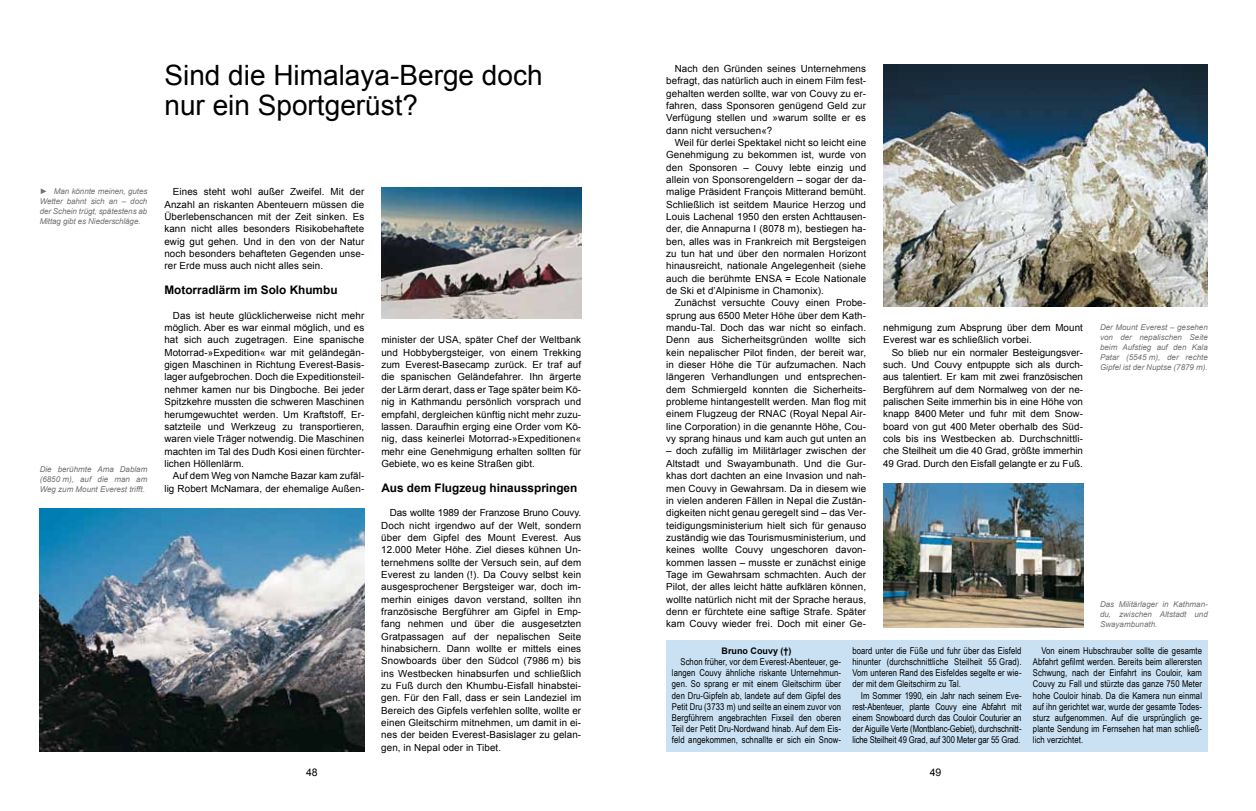
<style>
.page{position:relative;width:1256px;height:811px;background:#fff}
.page>*{position:absolute;margin:0;border:0;box-sizing:border-box;transform-origin:0 0}
.t1{font:28px/30px "Arial";color:#000}
.t2{font:700 11.8px "Arial";color:#000}
.t3{font:10.5px "Arial";color:#000}
.t4{font:9.8px/12.3px "Arial";letter-spacing:.01em;color:#000;text-align:justify}
.t5{font:9.4px/11.2px "Arial Narrow";letter-spacing:.01em;color:#000;text-align:justify}
.t6{font:700 9px "Arial";color:#000}
.t7{font:italic 8px/10px "Arial";color:#707172;text-align:justify}
</style>
<div class="page">
<div style="left:666px;top:640px;width:542px;height:111px;background:#c9e1f3"></div>
<img style="left:40px;top:508px;width:324px;height:243px">
<img style="left:381px;top:188px;width:200px;height:131px">
<img style="left:883px;top:484px;width:200px;height:143px">
<img style="left:883px;top:64px;width:325px;height:242px">
<p class="t7" style="left:40px;top:186px;width:109px">► Man könnte meinen, gutes Wetter bahnt sich an – doch der Schein trügt, spätestens ab Mittag gibt es Niederschläge.</p>
<p class="t7" style="left:40px;top:464px;width:109px">Die berühmte Ama Dablam (6850 m), auf die man am Weg zum Mount Everest trifft.</p>
<h1 class="t1" style="left:164px;top:60px;width:380px">Sind die Himalaya-Berge doch nur ein Sportgerüst?</h1>
<p class="t4" style="left:164px;top:186px;width:201px;text-indent:9px">Eines steht wohl außer Zweifel. Mit der Anzahl an riskanten Abenteuern müssen die Überlebenschancen mit der Zeit sinken. Es kann nicht alles besonders Risikobehaftete ewig gut gehen. Und in den von der Natur noch besonders behafteten Gegenden unse&shy;rer Erde muss auch nicht alles sein.</p>
<p class="t2" style="left:164px;top:282px;width:175px">Motorradlärm im Solo Khumbu</p>
<p class="t4" style="left:164px;top:309px;width:201px;text-indent:9px">Das ist heute glücklicherweise nicht mehr möglich. Aber es war einmal möglich, und es hat sich auch zugetragen. Eine spanische Motorrad-»Expedition« war mit geländegän&shy;gigen Maschinen in Richtung Everest-Basis&shy;lager aufgebrochen. Doch die Expeditionsteil&shy;nehmer kamen nur bis Dingboche. Bei jeder Spitzkehre mussten die schweren Maschinen herumgewuchtet werden. Um Kraftstoff, Er&shy;satzteile und Werkzeug zu transportieren, waren viele Träger notwendig. Die Maschinen machten im Tal des Dudh Kosi einen fürchter&shy;lichen Höllenlärm.</p>
<p class="t4" style="left:164px;top:470px;width:201px;text-align:right">Auf dem Weg von Namche Bazar kam zufäl&shy;lig Robert McNamara, der ehemalige Außen-</p>
<p class="t4" style="left:381px;top:334px;width:201px">minister der USA, später Chef der Weltbank und Hobbybergsteiger, von einem Trekking zum Everest-Basecamp zurück. Er traf auf die spanischen Geländefahrer. Ihn ärgerte der Lärm derart, dass er Tage später beim Kö&shy;nig in Kathmandu persönlich vorsprach und empfahl, dergleichen künftig nicht mehr zuzu&shy;lassen. Daraufhin erging eine Order vom Kö&shy;nig, dass keinerlei Motorrad-»Expeditionen« mehr eine Genehmigung erhalten sollten für Gebiete, wo es keine Straßen gibt.</p>
<p class="t2" style="left:381px;top:480px;width:198px">Aus dem Flugzeug hinausspringen</p>
<p class="t4" style="left:381px;top:507px;width:201px;text-indent:9px">Das wollte 1989 der Franzose Bruno Couvy.<br>Doch nicht irgendwo auf der Welt, sondern über dem Gipfel des Mount Everest. Aus 12.000 Meter Höhe. Ziel dieses kühnen Un&shy;ternehmens sollte der Versuch sein, auf dem Everest zu landen (!). Da Couvy selbst kein ausgesprochener Bergsteiger war, doch im&shy;merhin einiges davon verstand, sollten ihn französische Bergführer am Gipfel in Emp&shy;fang nehmen und über die ausgesetzten Gratpassagen auf der nepalischen Seite hinabsichern. Dann wollte er mittels eines Snowboards über den Südcol (7986 m) bis ins Westbecken hinabsurfen und schließlich zu Fuß durch den Khumbu-Eisfall hinabstei&shy;gen. Für den Fall, dass er sein Landeziel im Bereich des Gipfels verfehlen sollte, wollte er einen Gleitschirm mitnehmen, um damit in ei&shy;nes der beiden Everest-Basislager zu gelan&shy;gen, in Nepal oder in Tibet.</p>
<p class="t4" style="left:666px;top:62px;width:201px;text-indent:9px">Nach den Gründen seines Unternehmens befragt, das natürlich auch in einem Film fest&shy;gehalten werden sollte, war von Couvy zu er&shy;fahren, dass Sponsoren genügend Geld zur Verfügung stellen und »warum sollte er es dann nicht versuchen«?</p>
<p class="t4" style="left:666px;top:136px;width:201px;text-indent:9px">Weil für derlei Spektakel nicht so leicht eine Genehmigung zu bekommen ist, wurde von den Sponsoren – Couvy lebte einzig und allein von Sponsorengeldern – sogar der da&shy;malige Präsident François Mitterand bemüht.<br>Schließlich ist seitdem Maurice Herzog und Louis Lachenal 1950 den ersten Achttausen&shy;der, die Annapurna I (8078 m), bestiegen ha&shy;ben, alles was in Frankreich mit Bergsteigen zu tun hat und über den normalen Horizont hinausreicht, nationale Angelegenheit (siehe auch die berühmte ENSA = Ecole Nationale de Ski et d’Alpinisme in Chamonix).</p>
<p class="t4" style="left:666px;top:297px;width:201px;text-indent:9px">Zunächst versuchte Couvy einen Probe&shy;sprung aus 6500 Meter Höhe über dem Kath&shy;mandu-Tal. Doch das war nicht so einfach.<br>Denn aus Sicherheitsgründen wollte sich kein nepalischer Pilot finden, der bereit war, in dieser Höhe die Tür aufzumachen. Nach längeren Verhandlungen und entsprechen&shy;dem Schmiergeld konnten die Sicherheits&shy;probleme hintangestellt werden. Man flog mit einem Flugzeug der RNAC (Royal Nepal Air&shy;line Corporation) in die genannte Höhe, Cou&shy;vy sprang hinaus und kam auch gut unten an</p>
<p class="t4" style="left:666px;top:445px;width:201px">– doch zufällig im Militärlager zwischen der Altstadt und Swayambunath. Und die Gur&shy;khas dort dachten an eine Invasion und nah&shy;men Couvy in Gewahrsam. Da in diesem wie in vielen anderen Fällen in Nepal die Zustän&shy;digkeiten nicht genau geregelt sind – das Ver&shy;teidigungsministerium hielt sich für genauso zuständig wie das Tourismusministerium, und keines wollte Couvy ungeschoren davon&shy;kommen lassen – musste er zunächst einige Tage im Gewahrsam schmachten. Auch der Pilot, der alles leicht hätte aufklären können, wollte natürlich nicht mit der Sprache heraus, denn er fürchtete eine saftige Strafe. Später kam Couvy wieder frei. Doch mit einer Ge-</p>
<p class="t4" style="left:883px;top:321px;width:201px">nehmigung zum Absprung über dem Mount<br>Everest war es schließlich vorbei.</p>
<p class="t4" style="left:883px;top:346px;width:201px;text-indent:9px">So blieb nur ein normaler Besteigungsver&shy;such. Und Couvy entpuppte sich als durch&shy;aus talentiert. Er kam mit zwei französischen Bergführern auf dem Normalweg von der ne&shy;palischen Seite immerhin bis in eine Höhe von knapp 8400 Meter und fuhr mit dem Snow&shy;board von gut 400 Meter oberhalb des Süd&shy;cols bis ins Westbecken ab. Durchschnittli&shy;che Steilheit um die 40 Grad, größte immerhin 49 Grad. Durch den Eisfall gelangte er zu Fuß.</p>
<p class="t7" style="left:1100px;top:322px;width:109px">Der Mount Everest – gesehen von der nepalischen Seite beim Aufstieg auf den Kala Patar (5545 m), der rechte Gipfel ist der Nuptse (7879 m).</p>
<p class="t7" style="left:1100px;top:599px;width:109px">Das Militärlager in Kathman&shy;du, zwischen Altstadt und Swayambunath.</p>
<p class="t6" style="left:721px;top:644px;width:72px">Bruno Couvy (†)</p>
<p class="t5" style="left:672px;top:655px;width:171px;text-indent:9px">Schon früher, vor dem Everest-Abenteuer, ge&shy;langen Couvy ähnliche riskante Unternehmun&shy;gen. So sprang er mit einem Gleitschirm über den Dru-Gipfeln ab, landete auf dem Gipfel des Petit Dru (3733 m) und seilte an einem zuvor von Bergführern angebrachten Fixseil den oberen Teil der Petit Dru-Nordwand hinab. Auf dem Eis&shy;feld angekommen, schnallte er sich ein Snow-</p>
<p class="t5" style="left:852px;top:644px;width:171px">board unter die Füße und fuhr über das Eisfeld hinunter (durchschnittliche Steilheit 55 Grad).<br>Vom unteren Rand des Eisfeldes segelte er wie&shy;der mit dem Gleitschirm zu Tal.</p>
<p class="t5" style="left:852px;top:689px;width:171px;text-indent:9px">Im Sommer 1990, ein Jahr nach seinem Eve&shy;rest-Abenteuer, plante Couvy eine Abfahrt mit einem Snowboard durch das Couloir Couturier an der Aiguille Verte (Montblanc-Gebiet), durchschnitt&shy;liche Steilheit 49 Grad, auf 300 Meter gar 55 Grad.</p>
<p class="t5" style="left:1033px;top:644px;width:171px;text-indent:9px">Von einem Hubschrauber sollte die gesamte Abfahrt gefilmt werden. Bereits beim allerersten Schwung, nach der Einfahrt ins Couloir, kam Couvy zu Fall und stürzte das ganze 750 Meter hohe Couloir hinab. Da die Kamera nun einmal auf ihn gerichtet war, wurde der gesamte Todes&shy;sturz aufgenommen. Auf die ursprünglich ge&shy;plante Sendung im Fernsehen hat man schließ&shy;lich verzichtet.</p>
<p class="t3" style="left:306px;top:765px;width:13px">48</p>
<p class="t3" style="left:930px;top:765px;width:13px">49</p>
</div>
